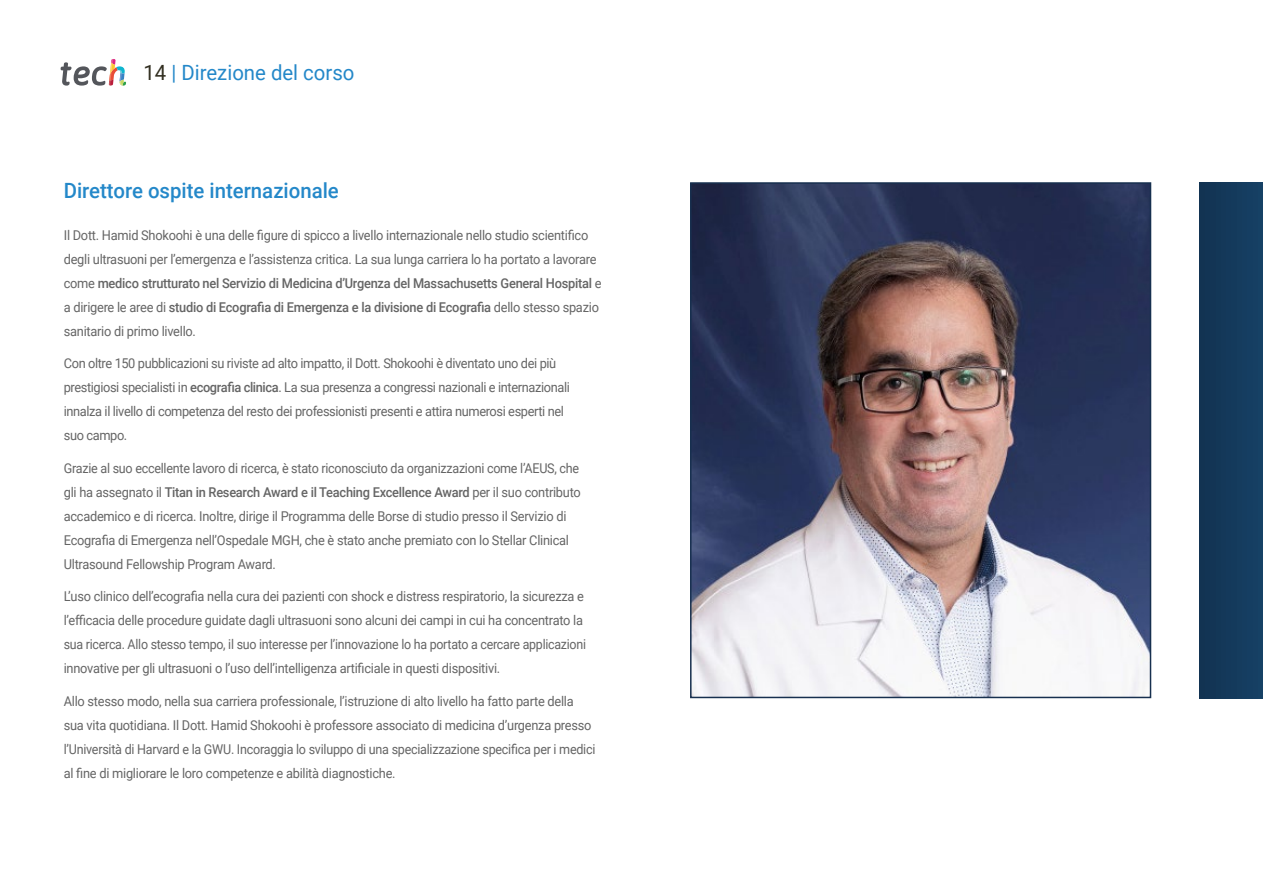
<style>
.page{position:relative;width:1263px;height:893px;background:#fff}
.page>*{position:absolute;margin:0;border:0;box-sizing:border-box;transform-origin:0 0}
.t1{font:500 21px "Roboto";color:#2488c9}
.t2{font:21px "Roboto";color:#2488c9}
.t3{font:13.5px/24px "Roboto";letter-spacing:-.02em;color:#656565;scale:.95 1}
.t4{font:13.5px/24px "Roboto";letter-spacing:-.02em;color:#656565;scale:.93 1}
.s1{color:#312e20}
.s2{font-weight:500}
</style>
<div class="page">
<img style="left:693px;top:185px;width:455px;height:510px">
<div style="left:690px;top:182px;width:461px;height:516px;border:2px solid #17304f"></div>
<div style="left:1199px;top:182px;width:64px;height:516px;background:#14395b"></div>
<svg style="left:61px;top:59px;width:65px;height:27px"></svg>
<h1 class="t2" style="left:144px;top:57px;width:213px"><span class="s1">14</span> | Direzione del corso</h1>
<h1 class="t1" style="left:64px;top:176px;width:277px">Direttore ospite internazionale</h1>
<p class="t3" style="left:64px;top:222px;width:568px">Il Dott. Hamid Shokoohi è una delle figure di spicco a livello internazionale nello studio scientifico degli ultrasuoni per l’emergenza e l’assistenza critica. La sua lunga carriera lo ha portato a lavorare come <span class="s2">medico strutturato nel Servizio di Medicina d’Urgenza del Massachusetts General Hospital</span> e a dirigere le aree di <span class="s2">studio di Ecografia di Emergenza e la divisione di Ecografia</span> dello stesso spazio sanitario di primo livello.</p>
<p class="t3" style="left:64px;top:351px;width:534px">Con oltre 150 pubblicazioni su riviste ad alto impatto, il Dott. Shokoohi è diventato uno dei più prestigiosi specialisti in <span class="s2">ecografia clinica</span>. La sua presenza a congressi nazionali e internazionali innalza il livello di competenza del resto dei professionisti presenti e attira numerosi esperti nel suo campo.</p>
<p class="t4" style="left:64px;top:455px;width:557px">Grazie al suo eccellente lavoro di ricerca, è stato riconosciuto da organizzazioni come l’AEUS, che gli ha assegnato il <span class="s2">Titan in Research Award e il Teaching Excellence Award</span> per il suo contributo accademico e di ricerca. Inoltre, dirige il Programma delle Borse di studio presso il Servizio di Ecografia di Emergenza nell’Ospedale MGH, che è stato anche premiato con lo Stellar Clinical Ultrasound Fellowship Program Award.</p>
<p class="t3" style="left:64px;top:584px;width:551px">L’uso clinico dell’ecografia nella cura dei pazienti con shock e distress respiratorio, la sicurezza e l’efficacia delle procedure guidate dagli ultrasuoni sono alcuni dei campi in cui ha concentrato la sua ricerca. Allo stesso tempo, il suo interesse per l’innovazione lo ha portato a cercare applicazioni innovative per gli ultrasuoni o l’uso dell’intelligenza artificiale in questi dispositivi.</p>
<p class="t3" style="left:64px;top:688px;width:561px">Allo stesso modo, nella sua carriera professionale, l’istruzione di alto livello ha fatto parte della sua vita quotidiana. Il Dott. Hamid Shokoohi è professore associato di medicina d’urgenza presso l’Università di Harvard e la GWU. Incoraggia lo sviluppo di una specializzazione specifica per i medici al fine di migliorare le loro competenze e abilità diagnostiche.</p>
</div>
